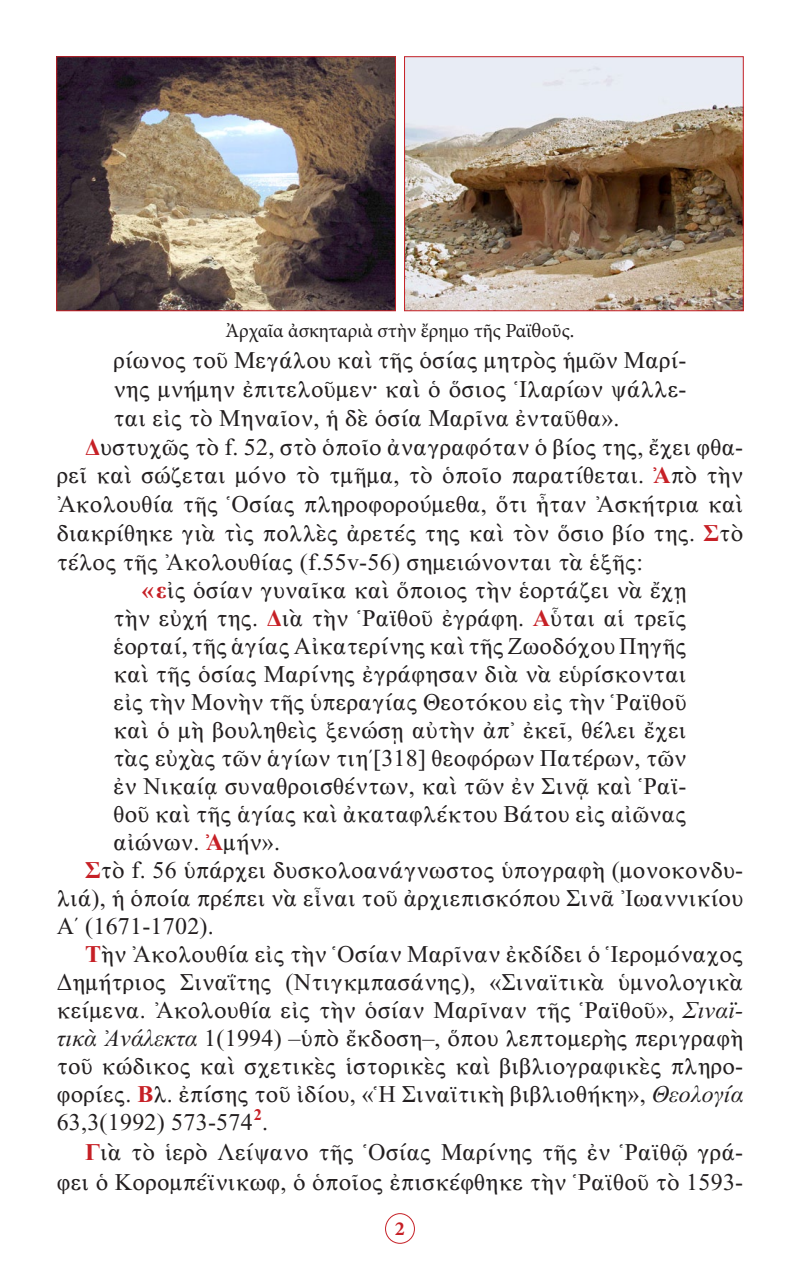
<style>
.page{position:relative;width:800px;height:1270px;background:#fff}
.page>*{position:absolute;margin:0;border:0;box-sizing:border-box;transform-origin:0 0}
.t1{font:24px/28px "CTOS New Times Roman Test 1";letter-spacing:.01em;color:#231f20;text-align:justify}
.t2{font:20px "Minion Pro";color:#231f20}
.t3{font:700 20px "Minion Pro";color:#c62026}
.s1{font-family:"CTOS New Times Bold Test 1";color:#c62026}
.s2{font-family:"CTOS New Times Italic Test 1"}
</style>
<div class="page">
<div style="left:385px;top:1213px;width:30px;height:31px;border:1px solid #c62026;border-radius:50%"></div>
<img style="left:406px;top:58px;width:336px;height:251px">
<div style="left:404px;top:56px;width:340px;height:255px;border:1px solid #c62026"></div>
<img style="left:58px;top:58px;width:336px;height:251px">
<div style="left:56px;top:56px;width:340px;height:255px;border:1px solid #c62026"></div>
<p class="t2" style="left:226px;top:317px;width:350px">Ἀρχαῖα ἀσκηταριὰ στὴν ἔρημο τῆς Ραϊθοῦς.</p>
<p class="t1" style="left:113px;top:346px;width:575px;line-height:28.8px">ρίωνος τοῦ Μεγάλου καὶ τῆς ὁσίας μητρὸς ἡμῶν Μαρί&shy;νης μνήμην ἐπιτελοῦμεν· καὶ ὁ ὅσιος Ἱλαρίων ψάλλε&shy;ται εἰς τὸ Μηναῖον, ἡ δὲ ὁσία Μαρῖνα ἐνταῦθα».</p>
<p class="t1" style="left:57px;top:432px;width:688px;line-height:28.8px;text-indent:28px"><span class="s1">Δ</span>υστυχῶς τὸ f. 52, στὸ ὁποῖο ἀναγραφόταν ὁ βίος της, ἔχει φθα&shy;ρεῖ καὶ σώζεται μόνο τὸ τμῆμα, τὸ ὁποῖο παρατίθεται. <span class="s1">Ἀ</span>πὸ τὴν Ἀκολουθία τῆς Ὁσίας πληροφορούμεθα, ὅτι ἦταν Ἀσκήτρια καὶ διακρίθηκε γιὰ τὶς πολλὲς ἀρετές της καὶ τὸν ὅσιο βίο της. <span class="s1">Σ</span>τὸ τέλος τῆς Ἀκολουθίας (f.55v-56) σημειώνονται τὰ ἑξῆς:</p>
<p class="t1" style="left:113px;top:576px;width:575px;text-indent:28px"><span class="s1">«ε</span>ἰς ὁσίαν γυναῖκα καὶ ὅποιος τὴν ἑορτάζει νὰ ἔχῃ τὴν εὐχή της. <span class="s1">Δ</span>ιὰ τὴν Ῥαϊθοῦ ἐγράφη. <span class="s1">Α</span>ὗται αἱ τρεῖς ἑορταί, τῆς ἁγίας Αἰκατερίνης καὶ τῆς Ζωοδόχου Πηγῆς καὶ τῆς ὁσίας Μαρίνης ἐγράφησαν διὰ νὰ εὑρίσκονται εἰς τὴν Μονὴν τῆς ὑπεραγίας Θεοτόκου εἰς τὴν Ῥαϊθοῦ καὶ ὁ μὴ βουληθεὶς ξενώσῃ αὐτὴν ἀπ᾿ ἐκεῖ, θέλει ἔχει τὰς εὐχὰς τῶν ἁγίων τιη΄[318] θεοφόρων Πατέρων, τῶν ἐν Νικαίᾳ συναθροισθέντων, καὶ τῶν ἐν Σινᾷ καὶ Ῥαϊ&shy;θοῦ καὶ τῆς ἁγίας καὶ ἀκαταφλέκτου Βάτου εἰς αἰῶνας αἰώνων. <span class="s1">Ἀ</span>μήν».</p>
<p class="t1" style="left:57px;top:856px;width:688px;text-indent:28px"><span class="s1">Σ</span>τὸ f. 56 ὑπάρχει δυσκολοανάγνωστος ὑπογραφὴ (μονοκονδυ&shy;λιά), ἡ ὁποία πρέπει νὰ εἶναι τοῦ ἀρχιεπισκόπου Σινᾶ Ἰωαννικίου Α΄ (1671-1702).</p>
<p class="t1" style="left:57px;top:940px;width:688px;text-indent:28px"><span class="s1">Τ</span>ὴν Ἀκολουθία εἰς τὴν Ὁσίαν Μαρῖναν ἐκδίδει ὁ Ἱερομόναχος Δημήτριος Σιναΐτης (Ντιγκμπασάνης), «Σιναϊτικὰ ὑμνολογικὰ κείμενα. Ἀκολουθία εἰς τὴν ὁσίαν Μαρῖναν τῆς Ῥαϊθοῦ», <span class="s2">Σιναϊ&shy;τικὰ Ἀνάλεκτα</span> 1(1994) –ὑπὸ ἔκδοση–, ὅπου λεπτομερὴς περιγραφὴ τοῦ κώδικος καὶ σχετικὲς ἱστορικὲς καὶ βιβλιογραφικὲς πληρο&shy;φορίες. <span class="s1">Β</span>λ. ἐπίσης τοῦ ἰδίου, «Ἡ Σιναϊτικὴ βιβλιοθήκη», <span class="s2">Θεολογία </span>63,3(1992) 573-574<sup>2</sup>.</p>
<p class="t1" style="left:57px;top:1137px;width:688px;line-height:30px;text-align:right"><span class="s1">Γ</span>ιὰ τὸ ἱερὸ Λείψανο τῆς Ὁσίας Μαρίνης τῆς ἐν Ῥαϊθῷ γρά&shy;φει ὁ Κορομπέϊνικωφ, ὁ ὁποῖος ἐπισκέφθηκε τὴν Ῥαϊθοῦ τὸ 1593-</p>
<p class="t3" style="left:395px;top:1215px;width:11px">2</p>
</div>
